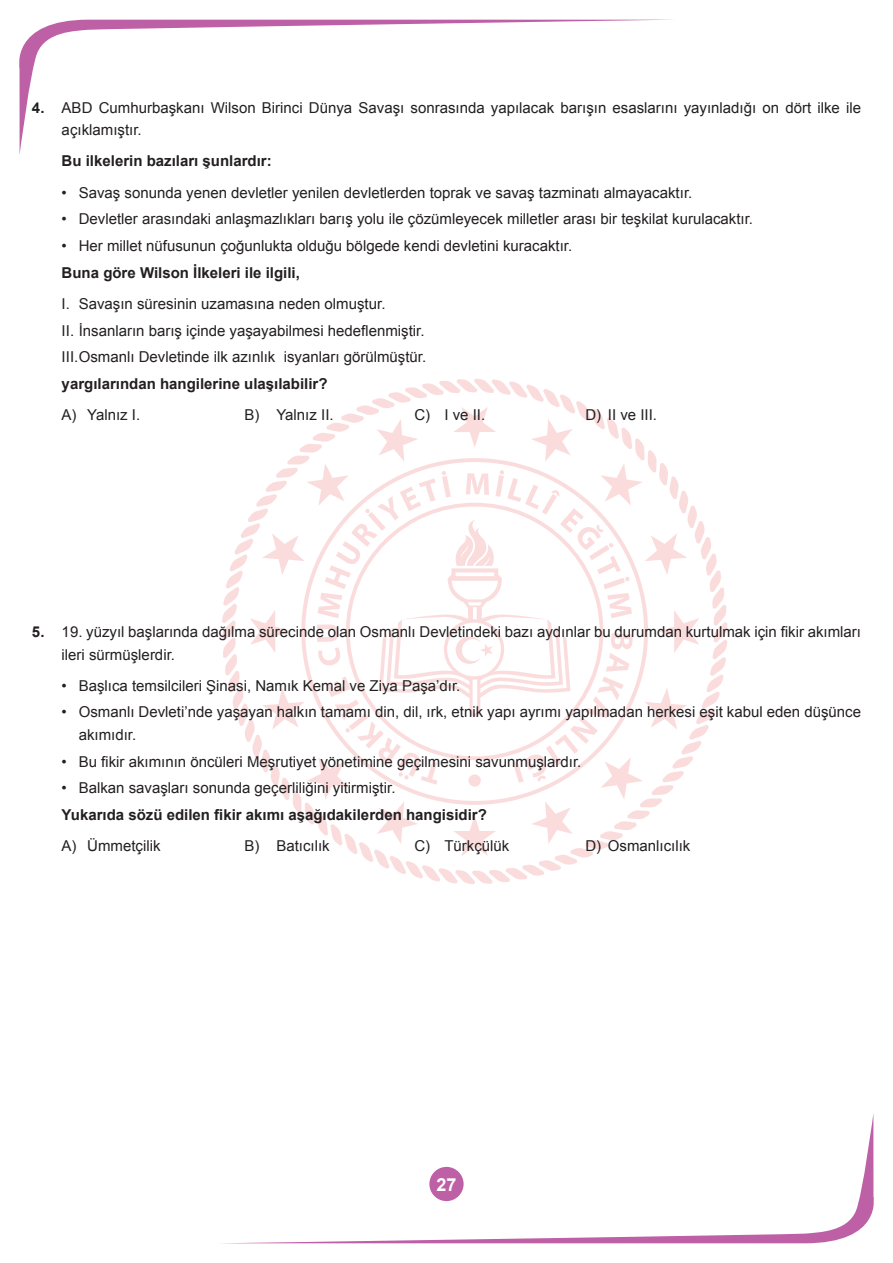
<style>
.page{position:relative;width:893px;height:1263px;background:#fff}
.page>*{position:absolute;margin:0;border:0;box-sizing:border-box;transform-origin:0 0}
.t1{font:700 18px "Arial";color:#fff}
.t2{font:15px/22.5px "Arial";color:#231f20}
.t3{font:700 15px "Arial";color:#231f20}
.s1{font-weight:700}
</style>
<div class="page">
<svg style="left:19px;top:20px;width:631px;height:135px"></svg>
<svg style="left:243px;top:1114px;width:631px;height:129px"></svg>
<svg style="left:216px;top:372px;width:518px;height:519px"></svg>
<p class="t2" style="left:62px;top:97px;width:801px;text-indent:-30px"><span class="s1">4.</span> ABD Cumhurbaşkanı Wilson Birinci Dünya Savaşı sonrasında yapılacak barışın esaslarını yayınladığı on dört ilke ile açıklamıştır.</p>
<p class="t3" style="left:62px;top:151px;width:212px">Bu ilkelerin bazıları şunlardır:</p>
<p class="t2" style="left:62px;top:182px;width:632px">• Savaş sonunda yenen devletler yenilen devletlerden toprak ve savaş tazminatı almayacaktır.</p>
<p class="t2" style="left:62px;top:209px;width:693px">• Devletler arasındaki anlaşmazlıkları barış yolu ile çözümleyecek milletler arası bir teşkilat kurulacaktır.</p>
<p class="t2" style="left:62px;top:236px;width:512px">• Her millet nüfusunun çoğunlukta olduğu bölgede kendi devletini kuracaktır.</p>
<p class="t3" style="left:62px;top:262px;width:240px">Buna göre Wilson İlkeleri ile ilgili,</p>
<p class="t2" style="left:62px;top:290px;width:366px;line-height:26.7px">I. Savaşın süresinin uzamasına neden olmuştur.<br>II. İnsanların barış içinde yaşayabilmesi hedeflenmiştir.<br>III. Osmanlı Devletinde ilk azınlık isyanları görülmüştür.</p>
<p class="t3" style="left:62px;top:374px;width:267px">yargılarından hangilerine ulaşılabilir?</p>
<p class="t2" style="left:62px;top:404px;width:80px">A) Yalnız I.</p>
<p class="t2" style="left:244px;top:404px;width:91px">B) Yalnız II.</p>
<p class="t2" style="left:414px;top:404px;width:72px">C) I ve II.</p>
<p class="t2" style="left:585px;top:404px;width:73px">D) II ve III.</p>
<p class="t2" style="left:62px;top:621px;width:801px;text-indent:-30px"><span class="s1">5.</span> 19. yüzyıl başlarında dağılma sürecinde olan Osmanlı Devletindeki bazı aydınlar bu durumdan kurtulmak için fikir akımları ileri sürmüşlerdir.</p>
<p class="t2" style="left:62px;top:675px;width:400px">• Başlıca temsilcileri Şinasi, Namık Kemal ve Ziya Paşa’dır.</p>
<p class="t2" style="left:79px;top:702px;width:784px;text-indent:-17px">• Osmanlı Devleti’nde yaşayan halkın tamamı din, dil, ırk, etnik yapı ayrımı yapılmadan herkesi eşit kabul eden düşünce akımıdır.</p>
<p class="t2" style="left:62px;top:751px;width:521px">• Bu fikir akımının öncüleri Meşrutiyet yönetimine geçilmesini savunmuşlardır.</p>
<p class="t2" style="left:62px;top:778px;width:335px">• Balkan savaşları sonunda geçerliliğini yitirmiştir.</p>
<p class="t3" style="left:62px;top:805px;width:427px">Yukarıda sözü edilen fikir akımı aşağıdakilerden hangisidir?</p>
<p class="t2" style="left:62px;top:835px;width:100px">A) Ümmetçilik</p>
<p class="t2" style="left:244px;top:835px;width:87px">B) Batıcılık</p>
<p class="t2" style="left:414px;top:835px;width:97px">C) Türkçülük</p>
<p class="t2" style="left:585px;top:835px;width:107px">D) Osmanlıcılık</p>
<p class="t1" style="left:437px;top:1174px;width:22px">27</p>
</div>
